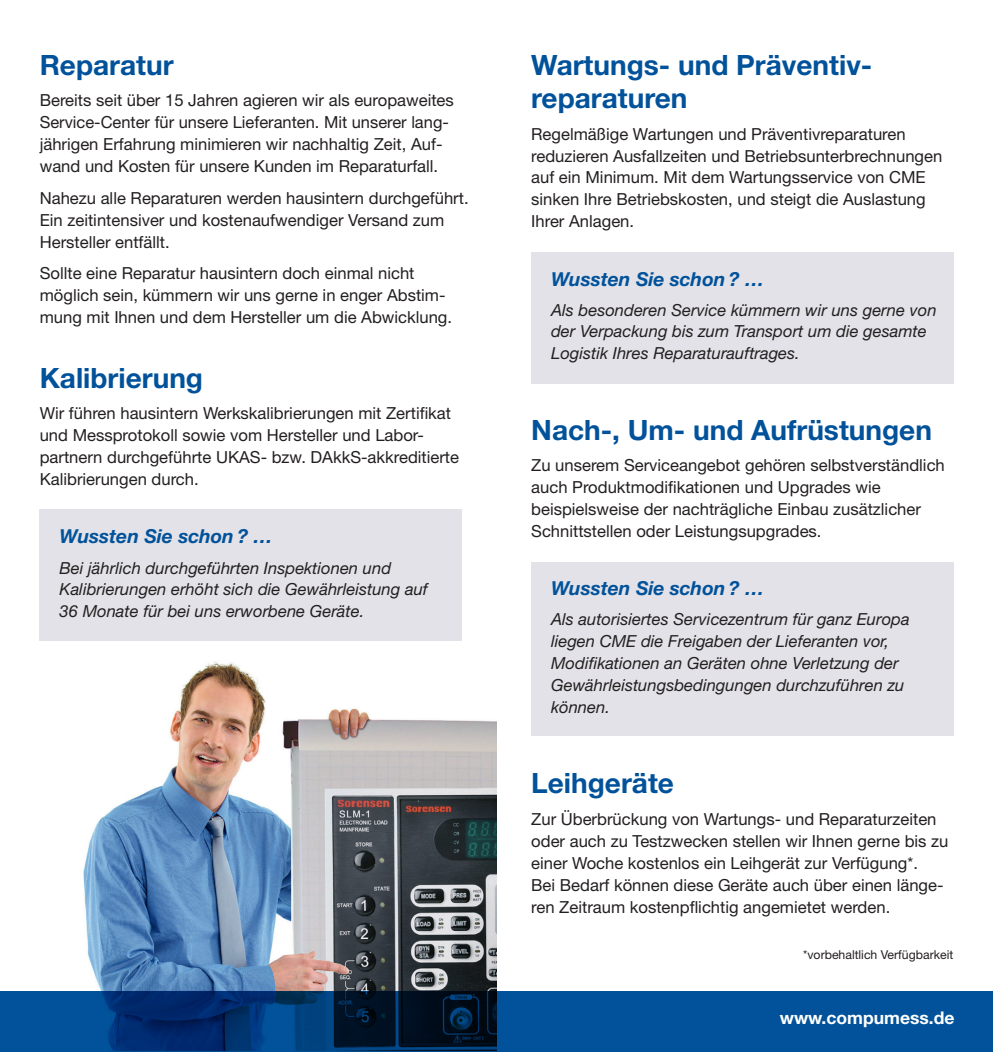
<style>
.page{position:relative;width:993px;height:1052px;background:#fff}
.page>*{position:absolute;margin:0;border:0;box-sizing:border-box;transform-origin:0 0}
.t1{font:700 28px/33.2px "Helvetica Neue LT Pro";color:#01529a}
.t2{font:italic 700 19.25px "Helvetica Neue LT Pro";color:#01529a}
.t3{font:700 17.5px "Helvetica Neue LT Pro";color:#fff}
.t4{font:16.62px/21.9px "Helvetica Neue LT Pro";color:#231f20}
.t5{font:italic 16.62px/21.9px "Helvetica Neue LT Pro";color:#231f20}
.t6{font:12.25px "Helvetica Neue LT Pro";color:#231f20}
</style>
<div class="page">
<div style="left:531px;top:562px;width:421px;height:174px;background:#e2e2e8"></div>
<div style="left:531px;top:252px;width:421px;height:131px;background:#e2e2e8"></div>
<img style="left:83px;top:635px;width:413px;height:356px">
<svg style="left:0;top:991px;width:992px;height:61px;background:#00417f"></svg>
<div style="left:40px;top:509px;width:421px;height:132px;background:#e2e2e8"></div>
<h1 class="t1" style="left:40px;top:47px;width:135px">Reparatur</h1>
<p class="t4" style="left:40px;top:89px;width:415px">Bereits seit über 15 Jahren agieren wir als europaweites Service-Center für unsere Lieferanten. Mit unserer lang-- jährigen Erfahrung minimieren wir nachhaltig Zeit, Auf&shy;wand und Kosten für unsere Kunden im Reparaturfall.</p>
<p class="t4" style="left:40px;top:187px;width:430px">Nahezu alle Reparaturen werden hausintern durchgeführt.<br>Ein zeitintensiver und kostenaufwendiger Versand zum<br>Hersteller entfällt.</p>
<p class="t4" style="left:40px;top:262px;width:414px">Sollte eine Reparatur hausintern doch einmal nicht möglich sein, kümmern wir uns gerne in enger Abstim&shy;mung mit Ihnen und dem Hersteller um die Abwicklung.</p>
<h1 class="t1" style="left:40px;top:360px;width:165px">Kalibrierung</h1>
<p class="t4" style="left:40px;top:402px;width:421px">Wir führen hausintern Werkskalibrierungen mit Zertifikat und Messprotokoll sowie vom Hersteller und Labor&shy;partnern durchgeführte UKAS- bzw. DAkkS-akkreditierte Kalibrierungen durch.</p>
<p class="t2" style="left:60px;top:525px;width:215px">Wussten Sie schon ? …</p>
<p class="t5" style="left:60px;top:556px;width:369px">Bei jährlich durchgeführten Inspektionen und<br>Kalibrierungen erhöht sich die Gewährleistung auf<br>36 Monate für bei uns erworbene Geräte.</p>
<h1 class="t1" style="left:531px;top:47px;width:339px">Wartungs- und Präventiv&shy;reparaturen</h1>
<p class="t4" style="left:531px;top:123px;width:412px">Regelmäßige Wartungen und Präventivreparaturen reduzieren Ausfallzeiten und Betriebsunterbrechnungen auf ein Minimum. Mit dem Wartungsservice von CME sinken Ihre Betriebskosten, und steigt die Auslastung Ihrer Anlagen.</p>
<p class="t2" style="left:551px;top:267px;width:215px">Wussten Sie schon ? …</p>
<p class="t5" style="left:551px;top:298px;width:387px">Als besonderen Service kümmern wir uns gerne von der Verpackung bis zum Transport um die gesamte<br>Logistik Ihres Reparaturauftrages.</p>
<h1 class="t1" style="left:531px;top:412px;width:402px">Nach-, Um- und Aufrüstungen</h1>
<p class="t4" style="left:531px;top:454px;width:415px">Zu unserem Serviceangebot gehören selbstverständlich auch Produktmodifikationen und Upgrades wie beispielsweise der nachträgliche Einbau zusätzlicher Schnittstellen oder Leistungsupgrades.</p>
<p class="t2" style="left:551px;top:576px;width:215px">Wussten Sie schon ? …</p>
<p class="t5" style="left:551px;top:608px;width:360px">Als autorisiertes Servicezentrum für ganz Europa liegen CME die Freigaben der Lieferanten vor, Modifikationen an Geräten ohne Verletzung der Gewährleistungsbedingungen durchzuführen zu können.</p>
<h1 class="t1" style="left:531px;top:766px;width:144px">Leihgeräte</h1>
<p class="t4" style="left:531px;top:808px;width:418px">Zur Überbrückung von Wartungs- und Reparaturzeiten oder auch zu Testzwecken stellen wir Ihnen gerne bis zu einer Woche kostenlos ein Leihgerät zur Verfügung*.<br>Bei Bedarf können diese Geräte auch über einen länge&shy;ren Zeitraum kostenpflichtig angemietet werden.</p>
<p class="t6" style="left:802px;top:947px;width:151px">*vorbehaltlich Verfügbarkeit</p>
<p class="t3" style="left:779px;top:1006px;width:176px">www.compumess.de</p>
</div>
